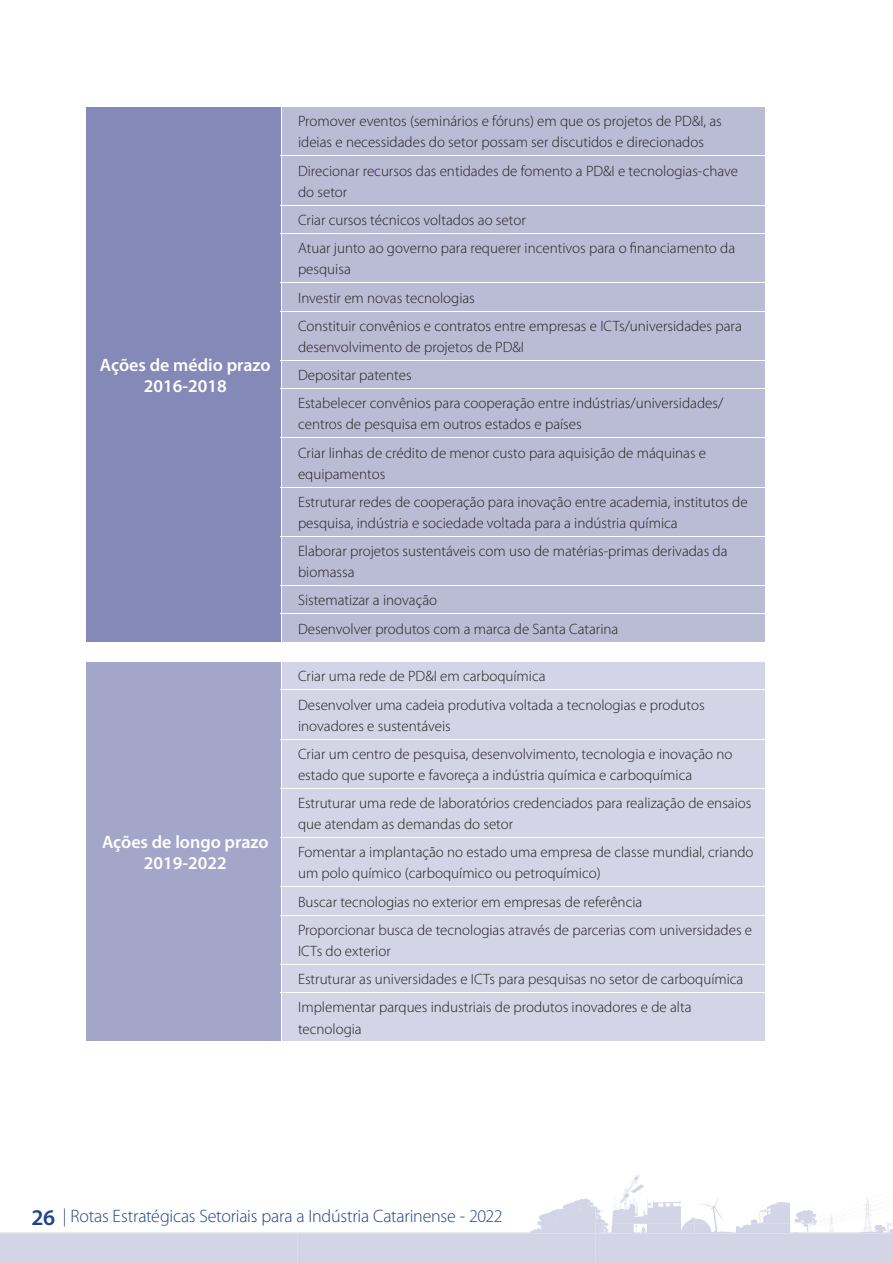
<style>
.page{position:relative;width:893px;height:1263px;background:#fff}
.page>*{position:absolute;margin:0;border:0;box-sizing:border-box;transform-origin:0 0}
.t1{font:300 18px "Myriad Pro";letter-spacing:-.015em;color:#1d4389}
.t2{font:600 18px/21px "Myriad Pro";color:#fff;text-align:center}
.t3{font:300 15px/28.2px "Myriad Pro";color:#231f20}
.s1{font-weight:600;font-size:22.5px}
</style>
<div class="page">
<svg style="left:0;top:1188px;width:893px;height:75px"></svg>
<div style="left:85px;top:107px;width:196px;height:535px;background:#8489b7"></div>
<div style="left:282px;top:107px;width:483px;height:535px;background:#babcd6"></div>
<hr style="left:281px;top:156px;width:485px;height:1px;background:#fff">
<hr style="left:281px;top:205px;width:485px;height:1px;background:#fff">
<hr style="left:281px;top:233px;width:485px;height:1px;background:#fff">
<hr style="left:85px;top:107px;width:1px;height:49px;background:#fff">
<hr style="left:85px;top:156px;width:1px;height:49px;background:#fff">
<svg style="left:85px;top:205px;width:1px;height:28px"></svg>
<hr style="left:85px;top:233px;width:1px;height:50px;background:#fff">
<svg style="left:85px;top:283px;width:1px;height:28px"></svg>
<hr style="left:281px;top:282px;width:485px;height:1px;background:#fff">
<hr style="left:85px;top:311px;width:1px;height:49px;background:#fff">
<svg style="left:85px;top:360px;width:1px;height:28px"></svg>
<hr style="left:85px;top:388px;width:1px;height:50px;background:#fff">
<hr style="left:85px;top:438px;width:1px;height:49px;background:#fff">
<hr style="left:85px;top:487px;width:1px;height:49px;background:#fff">
<hr style="left:85px;top:536px;width:1px;height:50px;background:#fff">
<svg style="left:85px;top:586px;width:1px;height:56px"></svg>
<hr style="left:281px;top:311px;width:485px;height:1px;background:#fff">
<hr style="left:281px;top:360px;width:485px;height:1px;background:#fff">
<hr style="left:281px;top:388px;width:485px;height:1px;background:#fff">
<hr style="left:281px;top:437px;width:485px;height:1px;background:#fff">
<hr style="left:281px;top:487px;width:485px;height:1px;background:#fff">
<hr style="left:281px;top:536px;width:485px;height:1px;background:#fff">
<hr style="left:281px;top:585px;width:485px;height:1px;background:#fff">
<hr style="left:281px;top:613px;width:485px;height:1px;background:#fff">
<div style="left:85px;top:662px;width:196px;height:380px;background:#a4a6c9"></div>
<div style="left:282px;top:662px;width:483px;height:379px;background:#d3d4e5"></div>
<hr style="left:85px;top:1041px;width:196px;height:1px;background:#fff">
<hr style="left:281px;top:689px;width:485px;height:1px;background:#fff">
<hr style="left:281px;top:739px;width:485px;height:1px;background:#fff">
<hr style="left:281px;top:788px;width:485px;height:1px;background:#fff">
<svg style="left:85px;top:662px;width:1px;height:28px"></svg>
<hr style="left:85px;top:690px;width:1px;height:49px;background:#fff">
<hr style="left:85px;top:739px;width:1px;height:49px;background:#fff">
<hr style="left:85px;top:788px;width:1px;height:50px;background:#fff">
<hr style="left:85px;top:838px;width:1px;height:49px;background:#fff">
<hr style="left:281px;top:837px;width:485px;height:1px;background:#fff">
<svg style="left:85px;top:887px;width:1px;height:28px"></svg>
<hr style="left:85px;top:915px;width:1px;height:49px;background:#fff">
<svg style="left:85px;top:964px;width:1px;height:29px"></svg>
<hr style="left:85px;top:993px;width:1px;height:48px;background:#fff">
<hr style="left:281px;top:886px;width:485px;height:1px;background:#fff">
<hr style="left:281px;top:915px;width:485px;height:1px;background:#fff">
<hr style="left:281px;top:964px;width:485px;height:1px;background:#fff">
<hr style="left:281px;top:992px;width:485px;height:1px;background:#fff">
<p class="t2" style="left:100px;top:354px;width:172px">Ações de médio prazo<br>2016-2018</p>
<p class="t2" style="left:102px;top:831px;width:168px">Ações de longo prazo<br>2019-2022</p>
<p class="t3" style="left:298px;top:111px;width:425px;line-height:21px">Promover eventos (seminários e fóruns) em que os projetos de PD&amp;I, as ideias e necessidades do setor possam ser discutidos e direcionados</p>
<p class="t3" style="left:298px;top:160px;width:442px;line-height:21px">Direcionar recursos das entidades de fomento a PD&amp;I e tecnologias-chave do setor</p>
<p class="t3" style="left:298px;top:206px;width:439px">Criar cursos técnicos voltados ao setor<br>Atuar junto ao governo para requerer incentivos para o financiamento da</p>
<p class="t3" style="left:298px;top:255px;width:445px">pesquisa<br>Investir em novas tecnologias<br>Constituir convênios e contratos entre empresas e ICTs/universidades para</p>
<p class="t3" style="left:298px;top:332px;width:427px">desenvolvimento de projetos de PD&amp;I<br>Depositar patentes<br>Estabelecer convênios para cooperação entre indústrias/universidades/</p>
<p class="t3" style="left:298px;top:410px;width:410px">centros de pesquisa em outros estados e países<br>Criar linhas de crédito de menor custo para aquisição de máquinas e</p>
<p class="t3" style="left:298px;top:459px;width:451px">equipamentos<br>Estruturar redes de cooperação para inovação entre academia, institutos de</p>
<p class="t3" style="left:298px;top:509px;width:431px">pesquisa, indústria e sociedade voltada para a indústria química<br>Elaborar projetos sustentáveis com uso de matérias-primas derivadas da</p>
<p class="t3" style="left:298px;top:558px;width:322px">biomassa<br>Sistematizar a inovação<br>Desenvolver produtos com a marca de Santa Catarina</p>
<p class="t3" style="left:298px;top:662px;width:408px">Criar uma rede de PD&amp;I em carboquímica<br>Desenvolver uma cadeia produtiva voltada a tecnologias e produtos</p>
<p class="t3" style="left:298px;top:711px;width:436px">inovadores e sustentáveis<br>Criar um centro de pesquisa, desenvolvimento, tecnologia e inovação no</p>
<p class="t3" style="left:298px;top:761px;width:455px">estado que suporte e favoreça a indústria química e carboquímica<br>Estruturar uma rede de laboratórios credenciados para realização de ensaios</p>
<p class="t3" style="left:298px;top:810px;width:457px">que atendam as demandas do setor<br>Fomentar a implantação no estado uma empresa de classe mundial, criando</p>
<p class="t3" style="left:298px;top:859px;width:456px">um polo químico (carboquímico ou petroquímico)<br>Buscar tecnologias no exterior em empresas de referência<br>Proporcionar busca de tecnologias através de parcerias com universidades e</p>
<p class="t3" style="left:298px;top:937px;width:447px">ICTs do exterior<br>Estruturar as universidades e ICTs para pesquisas no setor de carboquímica<br>Implementar parques industriais de produtos inovadores e de alta</p>
<p class="t3" style="left:298px;top:1014px;width:65px">tecnologia</p>
<p class="t1" style="left:32px;top:1205px;width:473px"><span class="s1">26</span> | Rotas Estratégicas Setoriais para a Indústria Catarinense - 2022</p>
</div>
